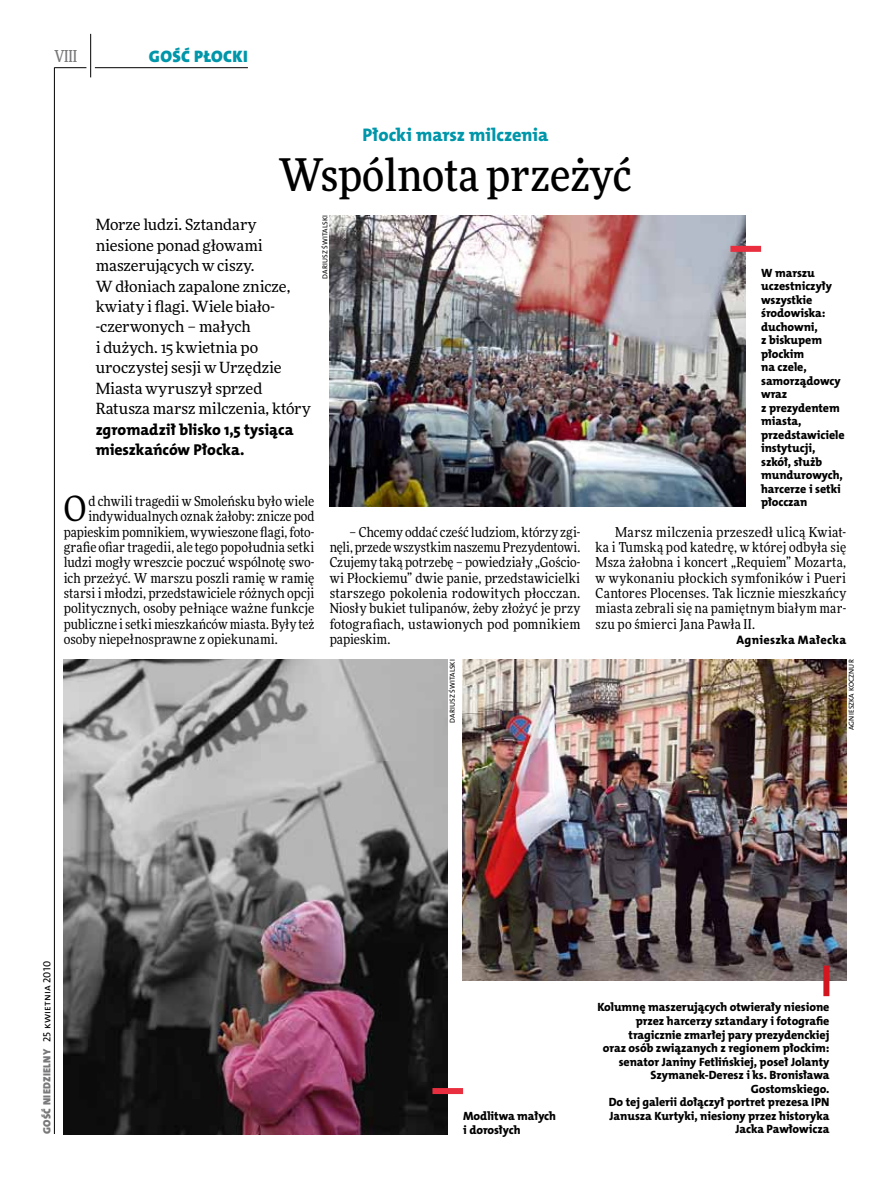
<style>
.page{position:relative;width:893px;height:1191px;background:#fff}
.page>*{position:absolute;margin:0;border:0;box-sizing:border-box;transform-origin:0 0}
.t1{font:500 45px "Freeday Narrow";color:#000}
.t2{font:34.8px "Freeday Narrow News";color:#000}
.t3{font:18.3px "The Mix HP8 Ex Bld";color:#0096aa}
.t4{font:16.65px "The Mix HP9 Blk";letter-spacing:.02em;color:#0096aa}
.t5{font:500 16.5px "Freeday Narrow";color:#787779;scale:.9 1}
.t6{font:15.75px/20.4px "The Mix HP8 Ex Bld";letter-spacing:-.005em;color:#000}
.t7{font:15.45px/20.4px "Freeday News";letter-spacing:-.01em;color:#000}
.t8{font:13.65px/15.3px "Freeday Narrow News";letter-spacing:.005em;color:#000;text-align:justify}
.t9{font:12.3px "The Mix HP8 Ex Bld";letter-spacing:.02em;color:#000}
.t10{font:12px/13.5px "The Mix HP8 Ex Bld";letter-spacing:-.005em;color:#000}
.t11{font:10.5px "The Mix HP9 Blk";letter-spacing:.025em;color:#787779}
.t12{font:7.2px "The Mix HP5 Plain";letter-spacing:.015em;color:#000}
.s1{font-family:"The Mix HP5 Plain";color:#000}
</style>
<div class="page">
<hr style="left:54px;top:67px;width:1px;height:1067px;background:#000">
<hr style="left:90px;top:34px;width:1px;height:43px;background:#000">
<hr style="left:54px;top:67px;width:32px;height:1px;background:#000">
<hr style="left:95px;top:67px;width:153px;height:1px;background:#000">
<img style="left:330px;top:215px;width:415px;height:291px">
<img style="left:64px;top:659px;width:383px;height:475px">
<img style="left:463px;top:659px;width:383px;height:322px">
<div style="left:432px;top:1088px;width:31px;height:6px;background:#e92f3f"></div>
<div style="left:730px;top:246px;width:31px;height:6px;background:#e92f3f"></div>
<div style="left:823px;top:965px;width:6px;height:31px;background:#d3151f"></div>
<p class="t5" style="left:54px;top:46px;width:27px">VIII</p>
<p class="t4" style="left:149px;top:46px;width:100px">GOŚĆ PŁOCKI</p>
<h3 class="t3" style="left:362px;top:123px;width:187px">Płocki marsz milczenia</h3>
<h1 class="t1" style="left:279px;top:147px;width:354px">Wspólnota przeżyć</h1>
<p class="t7" style="left:96px;top:214px;width:216px">Morze ludzi. Sztandary niesione ponad głowami maszerujących w ciszy.<br>W dłoniach zapalone znicze, kwiaty i flagi. Wiele biało--czerwonych – małych<br>i dużych. 15 kwietnia po uroczystej sesji w Urzędzie<br>Miasta wyruszył sprzed<br>Ratusza marsz milczenia, który</p>
<p class="t6" style="left:96px;top:419px;width:199px">zgromadził blisko 1,5 tysiąca mieszkańców Płocka.</p>
<p class="t12" style="left:320px;top:278px;width:65px;rotate:-90deg">Dariusz Świtalski</p>
<p class="t10" style="left:761px;top:266px;width:85px">W marszu uczestniczyły wszystkie środowiska: duchowni,<br>z biskupem płockim<br>na czele, samorządowcy wraz<br>z prezydentem miasta, przedstawiciele instytucji, szkół, służb mundurowych, harcerze i setki płocczan</p>
<h2 class="t2" style="left:64px;top:488px;width:24px">O</h2>
<p class="t8" style="left:88px;top:493px;width:227px">d chwili tragedii w Smoleńsku było wiele</p>
<p class="t8" style="left:88px;top:509px;width:228px">indywidualnych oznak żałoby: znicze pod</p>
<p class="t8" style="left:64px;top:524px;width:252px">papieskim pomnikiem, wywieszone flagi, foto-</p>
<p class="t8" style="left:64px;top:539px;width:252px">grafie ofiar tragedii, ale tego popołudnia setki</p>
<p class="t8" style="left:64px;top:555px;width:252px">ludzi mogły wreszcie poczuć wspólnotę swo-</p>
<p class="t8" style="left:64px;top:570px;width:252px">ich przeżyć. W marszu poszli ramię w ramię</p>
<p class="t8" style="left:64px;top:585px;width:252px">starsi i młodzi, przedstawiciele różnych opcji</p>
<p class="t8" style="left:64px;top:600px;width:252px">politycznych, osoby pełniące ważne funkcje</p>
<p class="t8" style="left:64px;top:616px;width:252px">publiczne i setki mieszkańców miasta. Były też</p>
<p class="t8" style="left:64px;top:631px;width:215px">osoby niepełnosprawne z opiekunami.</p>
<p class="t8" style="left:330px;top:524px;width:252px;text-indent:20px">– Chcemy oddać cześć ludziom, którzy zgi&shy;nęli, przede wszystkim naszemu Prezydentowi.<br>Czujemy taką potrzebę – powiedziały „Gościo&shy;wi Płockiemu” dwie panie, przedstawicielki starszego pokolenia rodowitych płocczan.<br>Niosły bukiet tulipanów, żeby złożyć je przy fotografiach, ustawionych pod pomnikiem papieskim.</p>
<p class="t8" style="left:596px;top:524px;width:252px;text-indent:20px">Marsz milczenia przeszedł ulicą Kwiat&shy;ka i Tumską pod katedrę, w której odbyła się Msza żałobna i koncert „Requiem” Mozarta, w wykonaniu płockich symfoników i Pueri Cantores Plocenses. Tak licznie mieszkańcy miasta zebrali się na pamiętnym białym mar&shy;szu po śmierci Jana Pawła II.</p>
<p class="t9" style="left:737px;top:632px;width:111px">Agnieszka Małecka</p>
<p class="t11" style="left:40px;top:1134px;width:174px;rotate:-90deg">GOŚĆ NIEDZIELNY <span class="s1">25 kwietnia 2010</span></p>
<p class="t12" style="left:448px;top:722px;width:65px;rotate:-90deg">Dariusz Świtalski</p>
<p class="t12" style="left:847px;top:730px;width:72px;rotate:-90deg">Agnieszka Kocznur</p>
<p class="t10" style="left:463px;top:1109px;width:94px">Modlitwa małych i dorosłych</p>
<p class="t10" style="left:597px;top:1000px;width:234px;text-align:right">Kolumnę maszerujących otwierały niesione przez harcerzy sztandary i fotografie tragicznie zmarłej pary prezydenckiej<br>oraz osób związanych z regionem płockim: senator Janiny Fetlińskiej, poseł Jolanty Szymanek-Deresz i ks. Bronisława Gostomskiego.<br>Do tej galerii dołączył portret prezesa IPN Janusza Kurtyki, niesiony przez historyka Jacka Pawłowicza</p>
</div>
